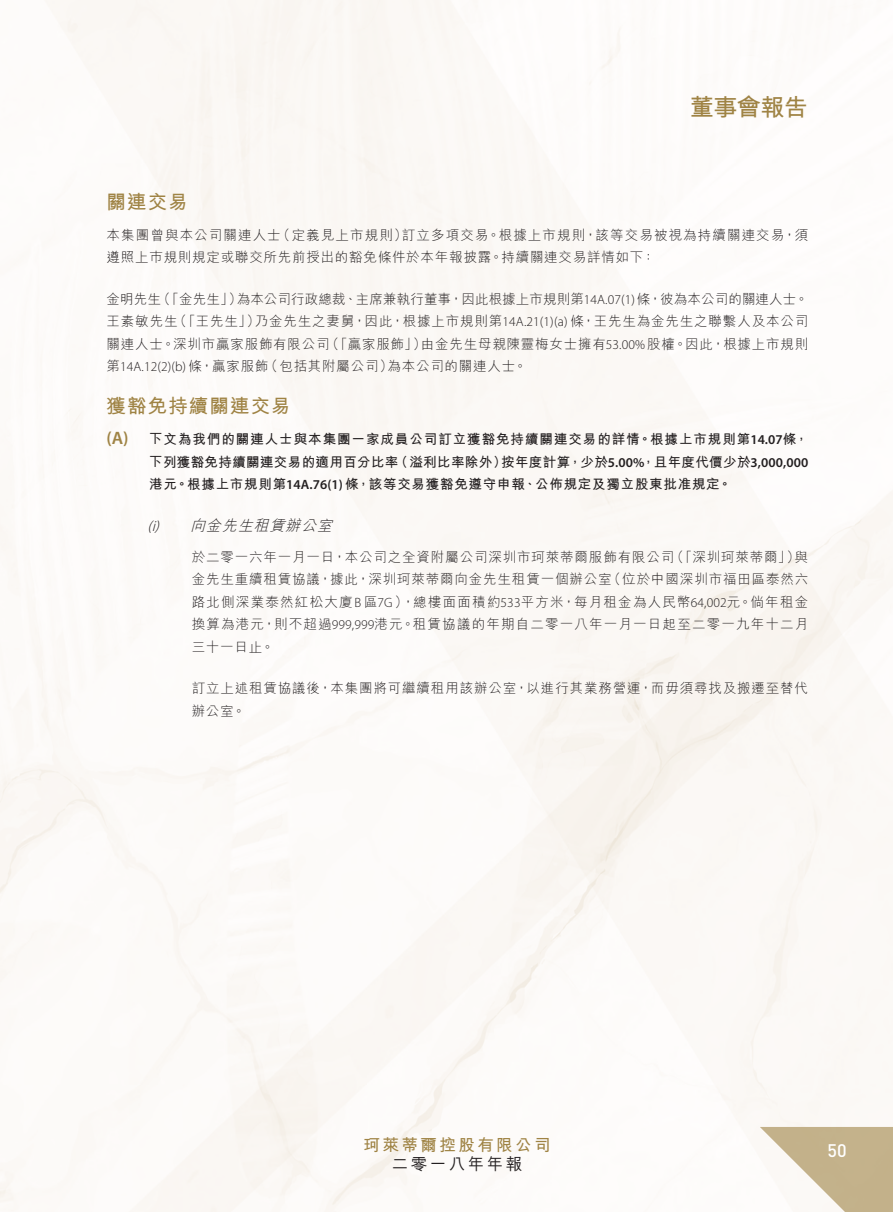
<style>
.page{position:relative;width:893px;height:1212px;background:#fff}
.page>*{position:absolute;margin:0;border:0;box-sizing:border-box;transform-origin:0 0}
.t1{font:700 24px "M Hei HK";letter-spacing:-.02em;color:#9f8344}
.t2{font:700 19.5px "M Hei HK";letter-spacing:.055em;color:#9f8344}
.t3{font:600 18px "Myriad Pro";color:#9f8344}
.t4{font:500 18px "DIN Pro";color:#fff}
.t5{font:700 16.5px "M Hei HK";letter-spacing:.15em;color:#9f8344}
.t6{font:500 16.5px "M Hei HK";letter-spacing:.15em;color:#231f20}
.t7{font:italic 300 15px "M Hei HK";color:#231f20}
.t8{font:italic 300 15px "Myriad Pro";color:#231f20}
.t9{font:300 13.5px/22.5px "M Hei HK";letter-spacing:.065em;color:#231f20}
.t10{font:300 13.5px/22.5px "M Hei HK";letter-spacing:.09em;color:#231f20}
.t11{font:700 13.5px/22.5px "M Hei HK";letter-spacing:.055em;color:#231f20}
.t12{font:300 13.5px "M Hei HK";letter-spacing:.01em;color:#231f20}
.t13{font:700 13.5px "M Hei HK";letter-spacing:.025em;color:#231f20}
.t14{font:300 13.5px "Myriad Pro";color:#231f20}
.s1{font-family:"Myriad Pro"}
.s2{font-family:"M Hei HK"}
.s3{font-family:"Myriad Pro";font-weight:600}
</style>
<div class="page">
<svg style="left:760px;top:1127px;width:133px;height:85px"></svg>
<h2 class="t2" style="left:107px;top:187px;width:83px">關連交易</h2>
<h1 class="t1" style="left:690px;top:90px;width:120px">董事會報告</h1>
<p class="t9" style="left:402px;top:223px;width:408px">訂立多項交易。根據上市規則，該等交易被視為持續關連交易，須</p>
<p class="t9" style="left:277px;top:223px;width:132px">（定義見上市規則）</p>
<p class="t9" style="left:107px;top:223px;width:550px">本集團曾與本公司關連人士<br>遵照上巿規則規定或聯交所先前授出的豁免條件於本年報披露。持續關連交易詳情如下：</p>
<p class="t12" style="left:237px;top:292px;width:573px">為本公司行政總裁、主席兼執行董事，因此根據上市規則第<span class="s1">14A.07</span> 條<span class="s1">)1(</span> ，彼為本公司的關連人士。</p>
<p class="t9" style="left:157px;top:287px;width:86px">（「金先生」）</p>
<p class="t9" style="left:107px;top:287px;width:56px">金明先生</p>
<p class="t9" style="left:174px;top:310px;width:88px">（「王先生」）</p>
<p class="t9" style="left:255px;top:310px;width:555px">乃金先生之妻舅，因此，根據上市規則第<span class="s1">14A.21 1(</span> 條<span class="s1">)a) (</span> ，王先生為金先生之聯繫人及本公司</p>
<p class="t9" style="left:107px;top:310px;width:72px">王素敏先生</p>
<p class="t9" style="left:421px;top:333px;width:389px">由金先生母親陳靈梅女士擁有<span class="s1">53.00%</span>股權。因此，根據上市規則</p>
<p class="t9" style="left:326px;top:333px;width:102px">（「贏家服飾」）</p>
<p class="t9" style="left:107px;top:333px;width:224px">關連人士。深圳市贏家服飾有限公司</p>
<p class="t9" style="left:264px;top:355px;width:130px">（包括其附屬公司）</p>
<p class="t14" style="left:107px;top:359px;width:163px"><span class="s2">第</span>14A.12 2( <span class="s2">條</span>)b) ( <span class="s2">，贏家服飾</span></p>
<h2 class="t2" style="left:107px;top:392px;width:186px">獲豁免持續關連交易</h2>
<p class="t11" style="left:149px;top:427px;width:661px">下文為我們的關連人士與本集團一家成員公司訂立獲豁免持續關連交易的詳情。根據上市規則第<span class="s3">14.07</span>條，</p>
<p class="t9" style="left:387px;top:355px;width:141px">為本公司的關連人士。</p>
<h3 class="t3" style="left:107px;top:427px;width:23px">A( )</h3>
<p class="t11" style="left:394px;top:449px;width:114px">（溢利比率除外）</p>
<p class="t13" style="left:501px;top:452px;width:309px">按年度計算，少於<span class="s3">5.00%</span>，且年度代價少於<span class="s3">3,000,000</span></p>
<p class="t11" style="left:149px;top:449px;width:584px">下列獲豁免持續關連交易的適用百分比率<br>港元。根據上市規則第<span class="s3">14A.76</span> 條<span class="s3">)1(</span> ，該等交易獲豁免遵守申報、公佈規定及獨立股東批准規定。</p>
<p class="t7" style="left:190px;top:517px;width:147px">向金先生租賃辦公室</p>
<p class="t8" style="left:148px;top:517px;width:18px">)i(</p>
<p class="t9" style="left:670px;top:545px;width:131px">（「深圳珂萊蒂爾」）</p>
<p class="t9" style="left:608px;top:545px;width:202px;text-indent:-416px">於二零一六年一月一日，本公司之全資附屬公司深圳市珂萊蒂爾服飾有限公司<br>（位於中國深圳市福田區泰然六</p>
<p class="t9" style="left:795px;top:545px;width:15px">與</p>
<p class="t10" style="left:192px;top:568px;width:618px">金先生重續租賃協議，據此，深圳珂萊蒂爾向金先生租賃一個辦公室<br>路北側深業泰然紅松大廈<span class="s1">B</span>區 <span class="s1">G7</span> ，）總樓面面積約<span class="s1">533</span>平方米，每月租金為人民幣<span class="s1">64,002</span>元。倘年租金換算為港元，則不超過<span class="s1">999,999</span>港元。租賃協議的年期自二零一八年一月一日起至二零一九年十二月三十一日止。</p>
<p class="t9" style="left:192px;top:677px;width:618px">訂立上述租賃協議後，本集團將可繼續租用該辦公室，以進行其業務營運，而毋須尋找及搬遷至替代辦公室。</p>
<p class="t5" style="left:363px;top:1132px;width:189px">珂萊蒂爾控股有限公司</p>
<p class="t6" style="left:392px;top:1152px;width:132px">二零一八年年報</p>
<h3 class="t4" style="left:827px;top:1138px;width:21px">50</h3>
</div>
